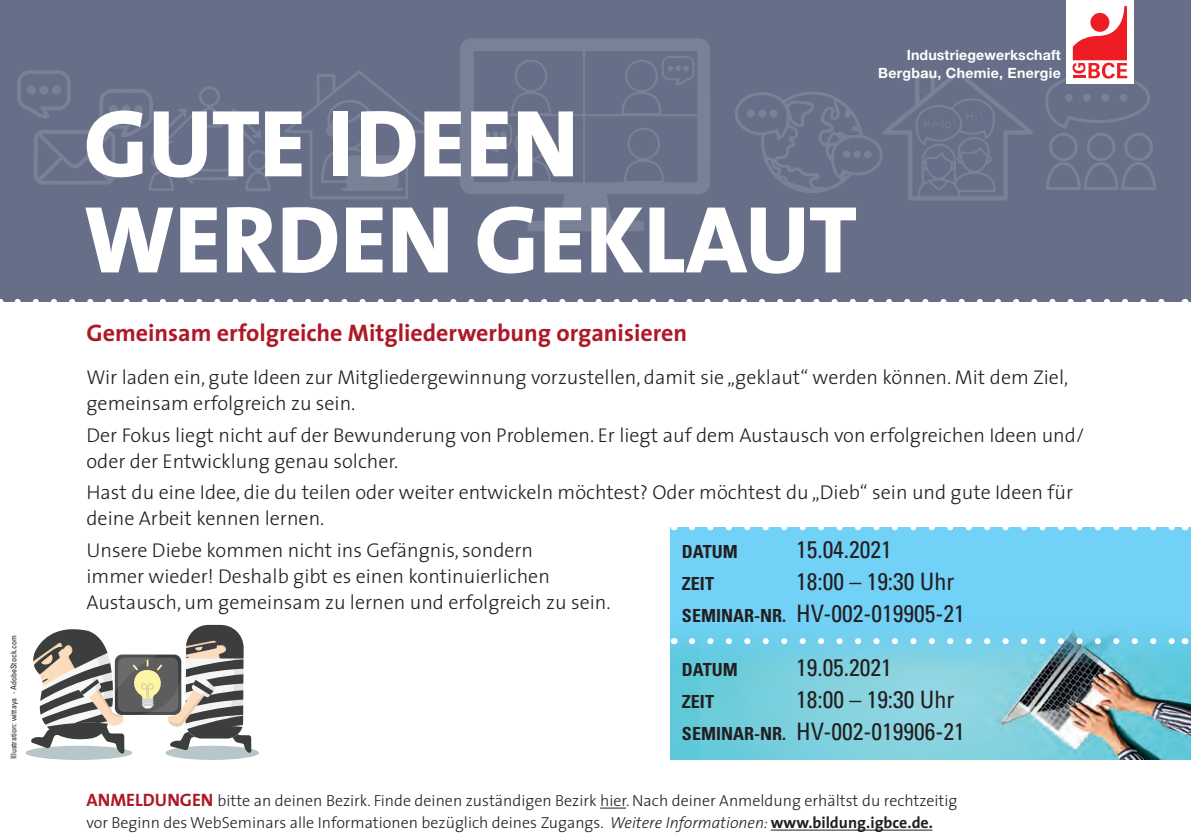
<style>
.page{position:relative;width:1191px;height:840px;background:#fff}
.page>*{position:absolute;margin:0;border:0;box-sizing:border-box;transform-origin:0 0}
.t1{font:800 96px/96px "The Sans";color:#fff}
.t2{font:condensed 24px/32px "Univers";color:#231f20}
.t3{font:700 24px "The Sans";color:#ad1926}
.t4{font:300 20px/26px "The Sans";color:#231f20}
.t5{font:700 condensed 18px "Univers";color:#231f20}
.t6{font:300 16px/22px "The Sans";color:#231f20}
.t7{font:700 14.2px/18px "Helvetica Neue";letter-spacing:.01em;color:#fff;text-align:right}
.t8{font:condensed 8px "Univers";color:#231f20}
.s1{font-weight:700;font-size:18px}
.s2{font-weight:700;font-size:18px;color:#ad1926}
.s3{font-style:italic}
.s4{font-weight:700}
</style>
<div class="page">
<div style="left:0;top:0;width:1191px;height:302px;background:#666f87"></div>
<svg style="left:18px;top:299px;width:1147px;height:3px"></svg>
<svg style="left:460px;top:38px;width:250px;height:193px"></svg>
<svg style="left:17px;top:70px;width:254px;height:121px"></svg>
<div style="left:39px;top:85px;width:9px;height:9px;background:#798196;border-radius:50%"></div>
<div style="left:27px;top:85px;width:9px;height:9px;background:#798196;border-radius:50%"></div>
<div style="left:52px;top:85px;width:9px;height:9px;background:#798196;border-radius:50%"></div>
<div style="left:134px;top:105px;width:9px;height:9px;background:#798196;border-radius:50%"></div>
<div style="left:122px;top:105px;width:9px;height:9px;background:#798196;border-radius:50%"></div>
<div style="left:109px;top:105px;width:9px;height:9px;background:#798196;border-radius:50%"></div>
<svg style="left:284px;top:71px;width:149px;height:128px"></svg>
<svg style="left:479px;top:122px;width:33px;height:30px"></svg>
<svg style="left:661px;top:56px;width:33px;height:30px"></svg>
<svg style="left:735px;top:71px;width:298px;height:129px"></svg>
<svg style="left:600px;top:807px;width:26px;height:1px"></svg>
<hr style="left:770px;top:829px;width:162px;height:1px;background:#231f20">
<div style="left:1066px;top:0;width:67px;height:84px;background:#fff"></div>
<svg style="left:1045px;top:6px;width:111px;height:184px"></svg>
<div style="left:1090px;top:13px;width:19px;height:19px;background:#ee1d23;border-radius:50%"></div>
<div style="left:670px;top:527px;width:521px;height:231px;background:#72d1f6"></div>
<img style="left:670px;top:630px;width:521px;height:128px">
<svg style="left:692px;top:527px;width:483px;height:3px"></svg>
<svg style="left:692px;top:637px;width:483px;height:6px"></svg>
<div style="left:26px;top:745px;width:106px;height:14px;background:#b7c6c7;border-radius:50%"></div>
<div style="left:165px;top:745px;width:94px;height:14px;background:#b7c6c7;border-radius:50%"></div>
<svg style="left:31px;top:624px;width:220px;height:129px"></svg>
<p class="t8" style="left:9px;top:758px;width:125px;rotate:-90deg">Illustration: wittaya - AdobeStock.com</p>
<h1 class="t1" style="left:84px;top:93px;width:775px">GUTE IDEEN<br>WERDEN GEKLAUT</h1>
<p class="t7" style="left:878px;top:46px;width:184px">Industriegewerkschaft<br>Bergbau, Chemie, Energie</p>
<p class="t3" style="left:86px;top:312px;width:602px">Gemeinsam erfolgreiche Mitgliederwerbung organisieren</p>
<p class="t4" style="left:86px;top:363px;width:983px">Wir laden ein, gute Ideen zur Mitgliedergewinnung vorzustellen, damit sie „geklaut“ werden können. Mit dem Ziel, gemeinsam erfolgreich zu sein.</p>
<p class="t4" style="left:86px;top:421px;width:999px">Der Fokus liegt nicht auf der Bewunderung von Problemen. Er liegt auf dem Austausch von erfolgreichen Ideen und/ oder der Entwicklung genau solcher.</p>
<p class="t4" style="left:86px;top:478px;width:988px">Hast du eine Idee, die du teilen oder weiter entwickeln möchtest? Oder möchtest du „Dieb“ sein und gute Ideen für deine Arbeit kennen lernen.</p>
<p class="t4" style="left:86px;top:536px;width:525px">Unsere Diebe kommen nicht ins Gefängnis, sondern<br>immer wieder! Deshalb gibt es einen kontinuierlichen<br>Austausch, um gemeinsam zu lernen und erfolgreich zu sein.</p>
<p class="t5" style="left:682px;top:540px;width:57px">DATUM</p>
<p class="t2" style="left:796px;top:532px;width:97px">15.04.2021</p>
<p class="t2" style="left:682px;top:564px;width:284px;text-indent:114px">18:00 – 19:30 Uhr<br><span class="s1">SEMINAR-NR.</span> HV-002-019905-21</p>
<p class="t5" style="left:682px;top:572px;width:34px">ZEIT</p>
<p class="t5" style="left:682px;top:658px;width:57px">DATUM</p>
<p class="t2" style="left:796px;top:650px;width:97px">19.05.2021</p>
<p class="t5" style="left:682px;top:690px;width:34px">ZEIT</p>
<p class="t2" style="left:682px;top:682px;width:284px;text-indent:114px">18:00 – 19:30 Uhr<br><span class="s1">SEMINAR-NR.</span> HV-002-019906-21</p>
<p class="t6" style="left:86px;top:788px;width:872px"><span class="s2">ANMELDUNGEN</span> bitte an deinen Bezirk. Finde deinen zuständigen Bezirk hier. Nach deiner Anmeldung erhältst du rechtzeitig vor Beginn des WebSeminars alle Informationen bezüglich deines Zugangs. <span class="s3">Weitere Informationen:</span> <span class="s4">www.bildung.igbce.de.</span></p>
</div>
